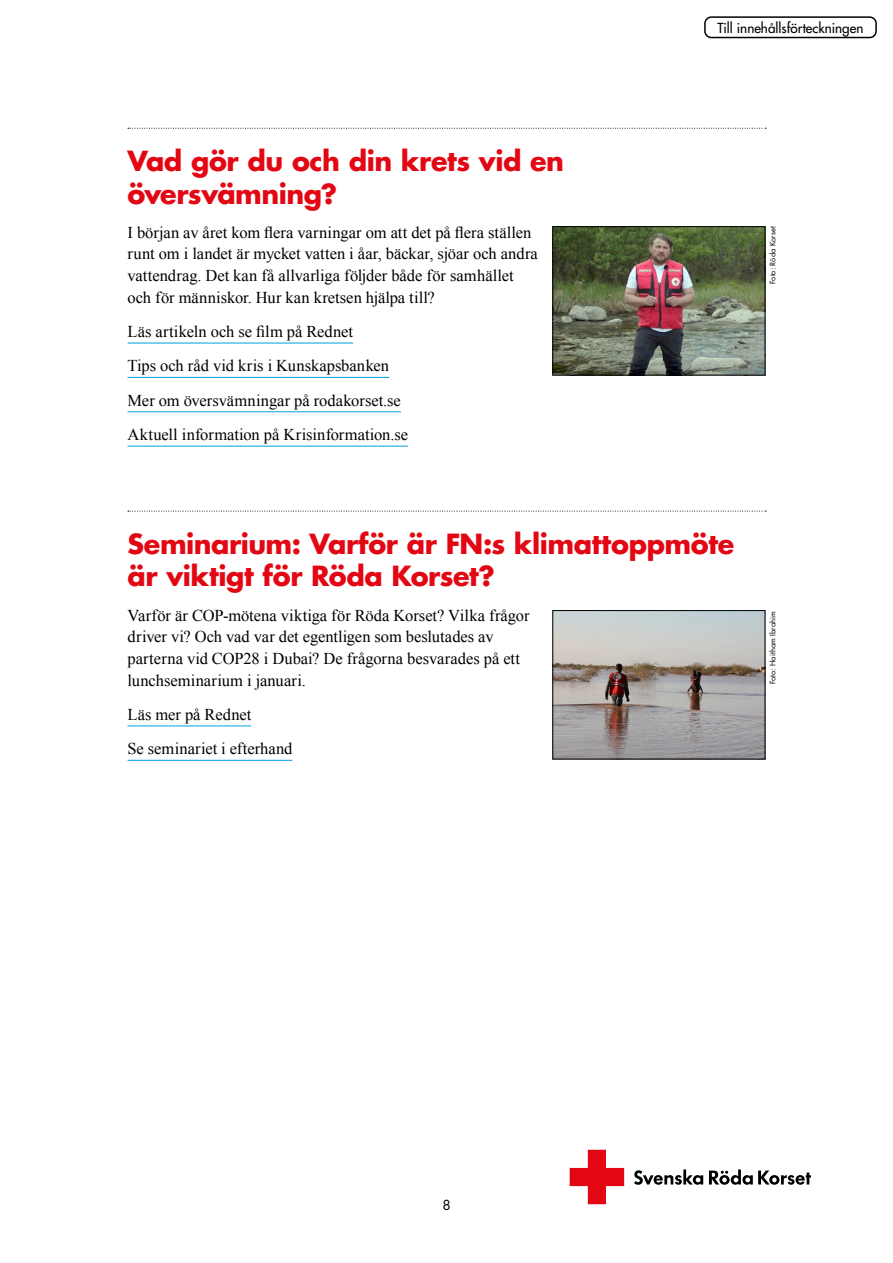
<style>
.page{position:relative;width:893px;height:1263px;background:#fff}
.page>*{position:absolute;margin:0;border:0;box-sizing:border-box;transform-origin:0 0}
.t1{font:700 27px/32.4px "Futura Std";letter-spacing:-.015em;color:#e30613}
.t2{font:16.5px/21.6px "Times New Roman";color:#000}
.t3{font:500 13.5px "Futura Std";color:#000}
.t4{font:13.5px "Futura Std";color:#000}
.t5{font:7.5px "Futura Std";color:#000}
</style>
<div class="page">
<svg style="left:570px;top:1150px;width:54px;height:54px"></svg>
<svg style="left:709px;top:1169px;width:102px;height:16px"></svg>
<svg style="left:634px;top:1169px;width:69px;height:16px"></svg>
<svg style="left:128px;top:128px;width:638px;height:1px"></svg>
<hr style="left:128px;top:343px;width:225px;height:1px;background:#009fe3">
<hr style="left:128px;top:377px;width:261px;height:1px;background:#009fe3">
<hr style="left:128px;top:411px;width:273px;height:1px;background:#009fe3">
<hr style="left:128px;top:446px;width:280px;height:1px;background:#009fe3">
<svg style="left:128px;top:511px;width:638px;height:1px"></svg>
<hr style="left:128px;top:725px;width:123px;height:1px;background:#009fe3">
<hr style="left:128px;top:760px;width:164px;height:1px;background:#009fe3">
<div style="left:704px;top:16px;width:173px;height:22px;border:2px solid #000;border-radius:6px"></div>
<img style="left:555px;top:612px;width:208px;height:145px">
<div style="left:553px;top:610px;width:212px;height:149px;border:1px solid #000"></div>
<img style="left:555px;top:228px;width:208px;height:145px">
<div style="left:553px;top:226px;width:212px;height:149px;border:1px solid #000"></div>
<h1 class="t1" style="left:128px;top:144px;width:438px">Vad gör du och din krets vid en översvämning?</h1>
<p class="t2" style="left:128px;top:221px;width:412px">I början av året kom flera varningar om att det på flera ställen runt om i landet är mycket vatten i åar, bäckar, sjöar och andra vattendrag. Det kan få allvarliga följder både för samhället och för människor. Hur kan kretsen hjälpa till?</p>
<p class="t2" style="left:128px;top:314px;width:282px;line-height:34.3px">Läs artikeln och se film på Rednet<br>Tips och råd vid kris i Kunskapsbanken Mer om översvämningar på rodakorset.se Aktuell information på Krisinformation.se</p>
<p class="t3" style="left:718px;top:19px;width:147px">Till innehållsförteckningen</p>
<p class="t5" style="left:768px;top:284px;width:59px;rotate:-90deg">Foto: Röda Korset</p>
<h1 class="t1" style="left:128px;top:527px;width:608px">Seminarium: Varför är FN:s klimattoppmöte är viktigt för Röda Korset?</h1>
<p class="t2" style="left:128px;top:604px;width:403px">Varför är COP-mötena viktiga för Röda Korset? Vilka frågor driver vi? Och vad var det egentligen som beslutades av parterna vid COP28 i Dubai? De frågorna besvarades på ett lunchseminarium i januari.</p>
<p class="t2" style="left:128px;top:697px;width:166px;line-height:34.3px">Läs mer på Rednet<br>Se seminariet i efterhand</p>
<p class="t5" style="left:768px;top:684px;width:74px;rotate:-90deg">Foto: Haitham Ibrahim</p>
<p class="t4" style="left:442px;top:1197px;width:10px">8</p>
</div>
